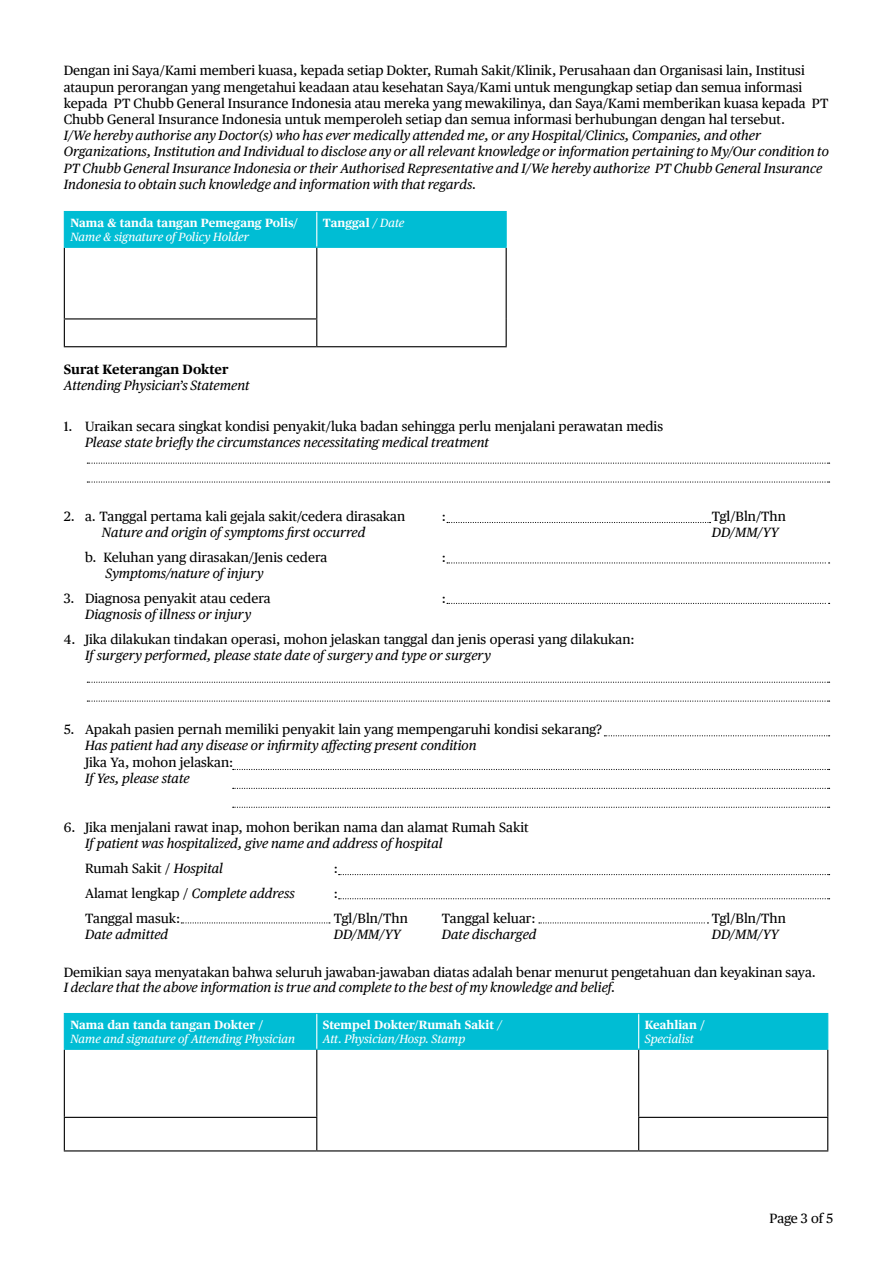
<style>
.page{position:relative;width:893px;height:1263px;background:#fff}
.page>*{position:absolute;margin:0;border:0;box-sizing:border-box;transform-origin:0 0}
.t1{font:13.5px/16.2px "Chubb Publico Text App";color:#000}
.t2{font:italic 13.5px/16.2px "Chubb Publico Text App";color:#000}
.t3{font:700 13.5px "Chubb Publico Text App";color:#000}
.t4{font:italic 12px/14.4px "Chubb Publico Text App";color:#fff}
.t5{font:700 12px "Chubb Publico Text App";color:#fff}
.s1{font-weight:400;font-style:italic}
.s2{font-style:normal}
.s3{font-weight:700;font-style:normal}
</style>
<div class="page">
<div style="left:65px;top:212px;width:441px;height:35px;background:#00bdd4"></div>
<hr style="left:64px;top:248px;width:1px;height:70px;background:#000">
<hr style="left:316px;top:248px;width:1px;height:70px;background:#000">
<hr style="left:506px;top:248px;width:1px;height:71px;background:#000">
<hr style="left:64px;top:318px;width:253px;height:1px;background:#000">
<svg style="left:316px;top:319px;width:1px;height:27px"></svg>
<svg style="left:506px;top:319px;width:1px;height:27px"></svg>
<hr style="left:64px;top:346px;width:253px;height:1px;background:#000">
<hr style="left:317px;top:346px;width:190px;height:1px;background:#000">
<svg style="left:64px;top:319px;width:1px;height:27px"></svg>
<hr style="left:316px;top:212px;width:1px;height:35px;background:#fff">
<hr style="left:64px;top:211px;width:253px;height:1px;background:#00bdd4">
<hr style="left:64px;top:212px;width:1px;height:35px;background:#00bdd4">
<hr style="left:317px;top:211px;width:190px;height:1px;background:#00bdd4">
<hr style="left:506px;top:212px;width:1px;height:35px;background:#00bdd4">
<hr style="left:64px;top:247px;width:253px;height:1px;background:#00bdd4">
<hr style="left:317px;top:247px;width:190px;height:1px;background:#00bdd4">
<div style="left:65px;top:1014px;width:762px;height:35px;background:#00bdd4"></div>
<hr style="left:638px;top:1014px;width:1px;height:35px;background:#fff">
<hr style="left:64px;top:1013px;width:253px;height:1px;background:#00bdd4">
<hr style="left:64px;top:1014px;width:1px;height:35px;background:#00bdd4">
<hr style="left:317px;top:1013px;width:322px;height:1px;background:#00bdd4">
<hr style="left:639px;top:1013px;width:189px;height:1px;background:#00bdd4">
<hr style="left:827px;top:1014px;width:1px;height:35px;background:#00bdd4">
<hr style="left:64px;top:1049px;width:253px;height:1px;background:#00bdd4">
<hr style="left:317px;top:1049px;width:322px;height:1px;background:#00bdd4">
<hr style="left:639px;top:1049px;width:189px;height:1px;background:#00bdd4">
<hr style="left:64px;top:1050px;width:1px;height:67px;background:#000">
<hr style="left:64px;top:1118px;width:1px;height:32px;background:#000">
<hr style="left:316px;top:1050px;width:1px;height:67px;background:#000">
<hr style="left:638px;top:1050px;width:1px;height:67px;background:#000">
<hr style="left:827px;top:1050px;width:1px;height:67px;background:#000">
<hr style="left:64px;top:1117px;width:253px;height:1px;background:#000">
<hr style="left:316px;top:1118px;width:1px;height:32px;background:#000">
<hr style="left:638px;top:1117px;width:190px;height:1px;background:#000">
<hr style="left:638px;top:1118px;width:1px;height:32px;background:#000">
<hr style="left:827px;top:1118px;width:1px;height:32px;background:#000">
<hr style="left:64px;top:1150px;width:253px;height:1px;background:#000">
<hr style="left:317px;top:1150px;width:322px;height:1px;background:#000">
<hr style="left:639px;top:1150px;width:189px;height:1px;background:#000">
<hr style="left:316px;top:1014px;width:1px;height:35px;background:#fff">
<svg style="left:447px;top:522px;width:264px;height:1px"></svg>
<svg style="left:447px;top:562px;width:383px;height:1px"></svg>
<svg style="left:447px;top:603px;width:383px;height:1px"></svg>
<svg style="left:339px;top:874px;width:491px;height:1px"></svg>
<svg style="left:339px;top:898px;width:491px;height:1px"></svg>
<svg style="left:181px;top:922px;width:149px;height:1px"></svg>
<svg style="left:539px;top:922px;width:169px;height:1px"></svg>
<svg style="left:87px;top:682px;width:743px;height:1px"></svg>
<svg style="left:233px;top:769px;width:597px;height:1px"></svg>
<svg style="left:87px;top:463px;width:743px;height:1px"></svg>
<svg style="left:87px;top:700px;width:743px;height:2px"></svg>
<svg style="left:233px;top:788px;width:597px;height:1px"></svg>
<svg style="left:233px;top:807px;width:597px;height:1px"></svg>
<svg style="left:604px;top:735px;width:226px;height:1px"></svg>
<svg style="left:87px;top:481px;width:743px;height:2px"></svg>
<p class="t1" style="left:64px;top:62px;width:766px">Dengan ini Saya/Kami memberi kuasa, kepada setiap Dokter, Rumah Sakit/Klinik, Perusahaan dan Organisasi lain, Institusi ataupun perorangan yang mengetahui keadaan atau kesehatan Saya/Kami untuk mengungkap setiap dan semua informasi kepada PT Chubb General Insurance Indonesia atau mereka yang mewakilinya, dan Saya/Kami memberikan kuasa kepada PT Chubb General Insurance Indonesia untuk memperoleh setiap dan semua informasi berhubungan dengan hal tersebut.</p>
<p class="t2" style="left:64px;top:127px;width:766px">I/We hereby authorise any Doctor(s) who has ever medically attended me, or any Hospital/Clinics, Companies, and other Organizations, Institution and Individual to disclose any or all relevant knowledge or information pertaining to My/Our condition to PT Chubb General Insurance Indonesia or their Authorised Representative and I/We hereby authorize PT Chubb General Insurance Indonesia to obtain such knowledge and information with that regards.</p>
<p class="t5" style="left:70px;top:213px;width:229px">Nama &amp; tanda tangan Pemegang Polis/</p>
<p class="t4" style="left:70px;top:229px;width:180px">Name &amp; signature of Policy Holder</p>
<p class="t5" style="left:323px;top:213px;width:83px">Tanggal <span class="s1">/ Date</span></p>
<p class="t3" style="left:64px;top:358px;width:166px">Surat Keterangan Dokter</p>
<p class="t2" style="left:64px;top:376px;width:187px">Attending Physician’s Statement</p>
<p class="t1" style="left:64px;top:417px;width:601px">1. Uraikan secara singkat kondisi penyakit/luka badan sehingga perlu menjalani perawatan medis</p>
<p class="t2" style="left:85px;top:433px;width:405px">Please state briefly the circumstances necessitating medical treatment</p>
<p class="t1" style="left:64px;top:507px;width:343px">2. a. Tanggal pertama kali gejala sakit/cedera dirasakan</p>
<p class="t1" style="left:442px;top:507px;width:6px">:</p>
<p class="t1" style="left:712px;top:507px;width:76px">Tgl/Bln/Thn</p>
<p class="t2" style="left:102px;top:524px;width:265px">Nature and origin of symptoms first occurred</p>
<p class="t2" style="left:712px;top:524px;width:68px">DD/MM/YY</p>
<p class="t1" style="left:85px;top:548px;width:244px">b. Keluhan yang dirasakan/Jenis cedera</p>
<p class="t1" style="left:442px;top:548px;width:6px">:</p>
<p class="t2" style="left:105px;top:565px;width:160px">Symptoms/nature of injury</p>
<p class="t1" style="left:64px;top:589px;width:209px">3. Diagnosa penyakit atau cedera</p>
<p class="t1" style="left:442px;top:589px;width:6px">:</p>
<p class="t2" style="left:85px;top:605px;width:167px">Diagnosis of illness or injury</p>
<p class="t1" style="left:64px;top:630px;width:572px">4. Jika dilakukan tindakan operasi, mohon jelaskan tanggal dan jenis operasi yang dilakukan:</p>
<p class="t2" style="left:85px;top:646px;width:407px">If surgery performed, please state date of surgery and type or surgery</p>
<p class="t1" style="left:64px;top:720px;width:540px">5. Apakah pasien pernah memiliki penyakit lain yang mempengaruhi kondisi sekarang?</p>
<p class="t2" style="left:85px;top:737px;width:393px">Has patient had any disease or infirmity affecting present condition</p>
<p class="t1" style="left:85px;top:753px;width:150px">Jika Ya, mohon jelaskan:</p>
<p class="t2" style="left:85px;top:769px;width:106px">If Yes, please state</p>
<p class="t1" style="left:64px;top:818px;width:466px">6. Jika menjalani rawat inap, mohon berikan nama dan alamat Rumah Sakit</p>
<p class="t2" style="left:85px;top:830px;width:359px;line-height:24.8px">If patient was hospitalized, give name and address of hospital<br><span class="s2">Rumah Sakit /</span> Hospital</p>
<p class="t1" style="left:334px;top:859px;width:6px">:</p>
<p class="t2" style="left:85px;top:884px;width:211px"><span class="s2">Alamat lengkap /</span> Complete address</p>
<p class="t1" style="left:334px;top:884px;width:6px">:</p>
<p class="t1" style="left:85px;top:909px;width:97px">Tanggal masuk:</p>
<p class="t1" style="left:334px;top:909px;width:76px">Tgl/Bln/Thn</p>
<p class="t1" style="left:442px;top:909px;width:95px">Tanggal keluar:</p>
<p class="t1" style="left:712px;top:909px;width:76px">Tgl/Bln/Thn</p>
<p class="t2" style="left:85px;top:925px;width:85px">Date admitted</p>
<p class="t2" style="left:334px;top:925px;width:68px">DD/MM/YY</p>
<p class="t2" style="left:442px;top:925px;width:96px">Date discharged</p>
<p class="t2" style="left:712px;top:925px;width:68px">DD/MM/YY</p>
<p class="t1" style="left:64px;top:963px;width:754px">Demikian saya menyatakan bahwa seluruh jawaban-jawaban diatas adalah benar menurut pengetahuan dan keyakinan saya.</p>
<p class="t2" style="left:64px;top:978px;width:553px">I declare that the above information is true and complete to the best of my knowledge and belief.</p>
<p class="t5" style="left:70px;top:1015px;width:195px">Nama dan tanda tangan Dokter /</p>
<p class="t4" style="left:70px;top:1031px;width:226px">Name and signature of Attending Physician</p>
<p class="t4" style="left:323px;top:1017px;width:181px"><span class="s3">Stempel Dokter/Rumah Sakit</span> /<br>Att. Physician/Hosp. Stamp</p>
<p class="t5" style="left:645px;top:1015px;width:62px">Keahlian /</p>
<p class="t4" style="left:645px;top:1031px;width:51px">Specialist</p>
<p class="t1" style="left:769px;top:1209px;width:65px">Page 3 of 5</p>
</div>
